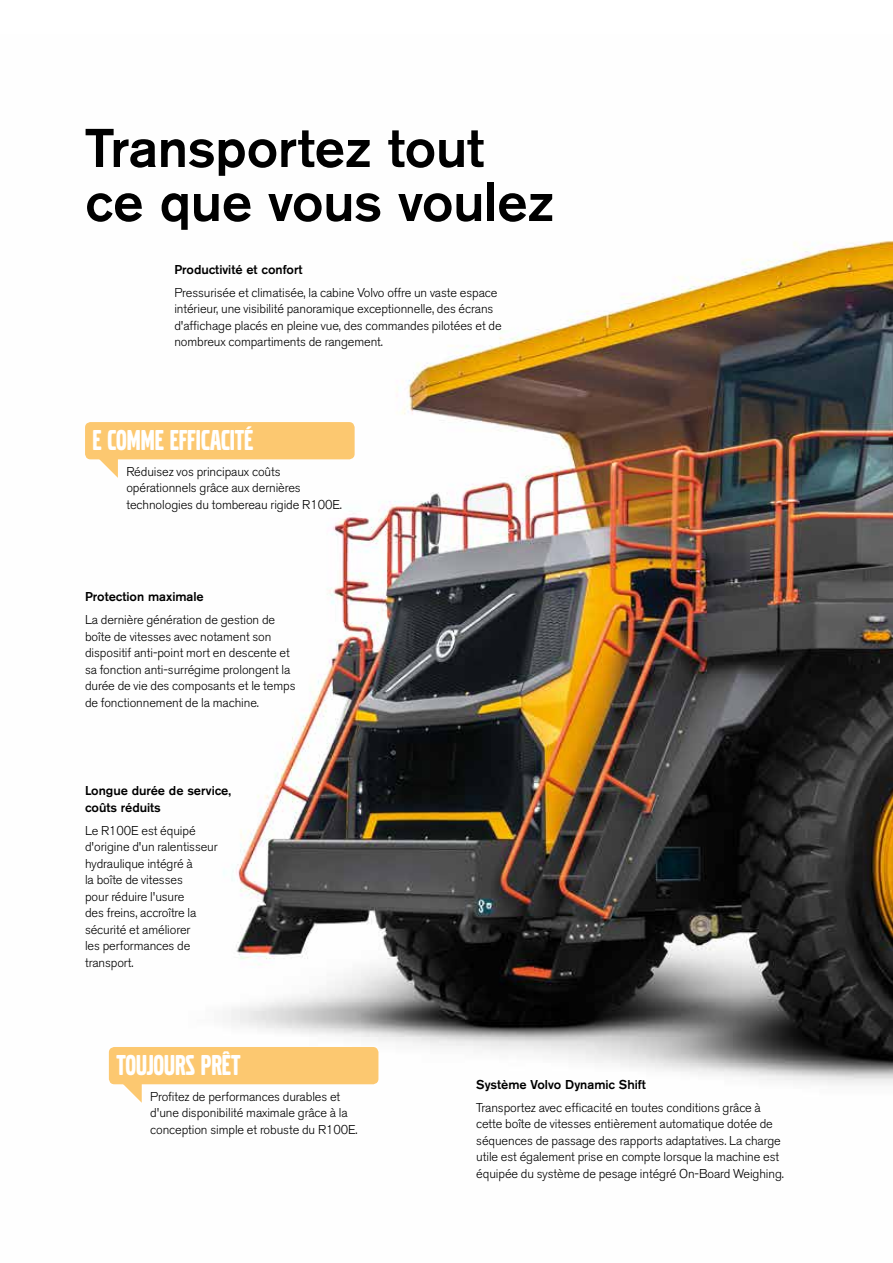
<style>
.page{position:relative;width:893px;height:1263px;background:#fff}
.page>*{position:absolute;margin:0;border:0;box-sizing:border-box;transform-origin:0 0}
.t1{font:500 54px/54px "Volvo Sans Pro";letter-spacing:-.005em;color:#000}
.t2{font:30px "Volvo Broad Pro";color:#fff}
.t3{font:300 12.75px/16.5px "Volvo Sans Pro";letter-spacing:-.005em;color:#000}
.t4{font:500 12.75px/16.5px "Volvo Sans Pro";color:#000}
</style>
<div class="page">
<img style="left:85px;top:240px;width:808px;height:845px">
<div style="left:85px;top:422px;width:270px;height:37px;background:#fcc870;border-radius:6px"></div>
<svg style="left:98px;top:459px;width:20px;height:19px"></svg>
<div style="left:109px;top:1047px;width:269px;height:37px;background:#fcc870;border-radius:6px"></div>
<svg style="left:122px;top:1084px;width:20px;height:19px"></svg>
<h1 class="t1" style="left:85px;top:121px;width:471px">Transportez tout ce que vous voulez</h1>
<p class="t4" style="left:174px;top:261px;width:130px">Productivité et confort</p>
<p class="t3" style="left:174px;top:284px;width:329px">Pressurisée et climatisée, la cabine Volvo offre un vaste espace intérieur, une visibilité panoramique exceptionnelle, des écrans d'affichage placés en pleine vue, des commandes pilotées et de nombreux compartiments de rangement.</p>
<h2 class="t2" style="left:93px;top:426px;width:162px">E COMME EFFICACITÉ</h2>
<p class="t3" style="left:126px;top:463px;width:217px">Réduisez vos principaux coûts opérationnels grâce aux dernières technologies du tombereau rigide R100E.</p>
<p class="t4" style="left:85px;top:588px;width:120px">Protection maximale</p>
<p class="t3" style="left:85px;top:611px;width:212px">La dernière génération de gestion de boîte de vitesses avec notament son dispositif anti-point mort en descente et sa fonction anti-surrégime prolongent la durée de vie des composants et le temps de fonctionnement de la machine.</p>
<p class="t4" style="left:85px;top:782px;width:148px">Longue durée de service, coûts réduits</p>
<p class="t3" style="left:85px;top:822px;width:134px">Le R100E est équipé d'origine d'un ralentisseur hydraulique intégré à<br>la boîte de vitesses<br>pour réduire l'usure<br>des freins, accroître la sécurité et améliorer<br>les performances de transport.</p>
<h2 class="t2" style="left:116px;top:1051px;width:126px">TOUJOURS PRÊT</h2>
<p class="t3" style="left:150px;top:1088px;width:209px">Profitez de performances durables et d'une disponibilité maximale grâce à la conception simple et robuste du R100E.</p>
<p class="t4" style="left:476px;top:1076px;width:171px">Système Volvo Dynamic Shift</p>
<p class="t3" style="left:476px;top:1099px;width:309px">Transportez avec efficacité en toutes conditions grâce à cette boîte de vitesses entièrement automatique dotée de séquences de passage des rapports adaptatives. La charge utile est également prise en compte lorsque la machine est équipée du système de pesage intégré On-Board Weighing.</p>
</div>
